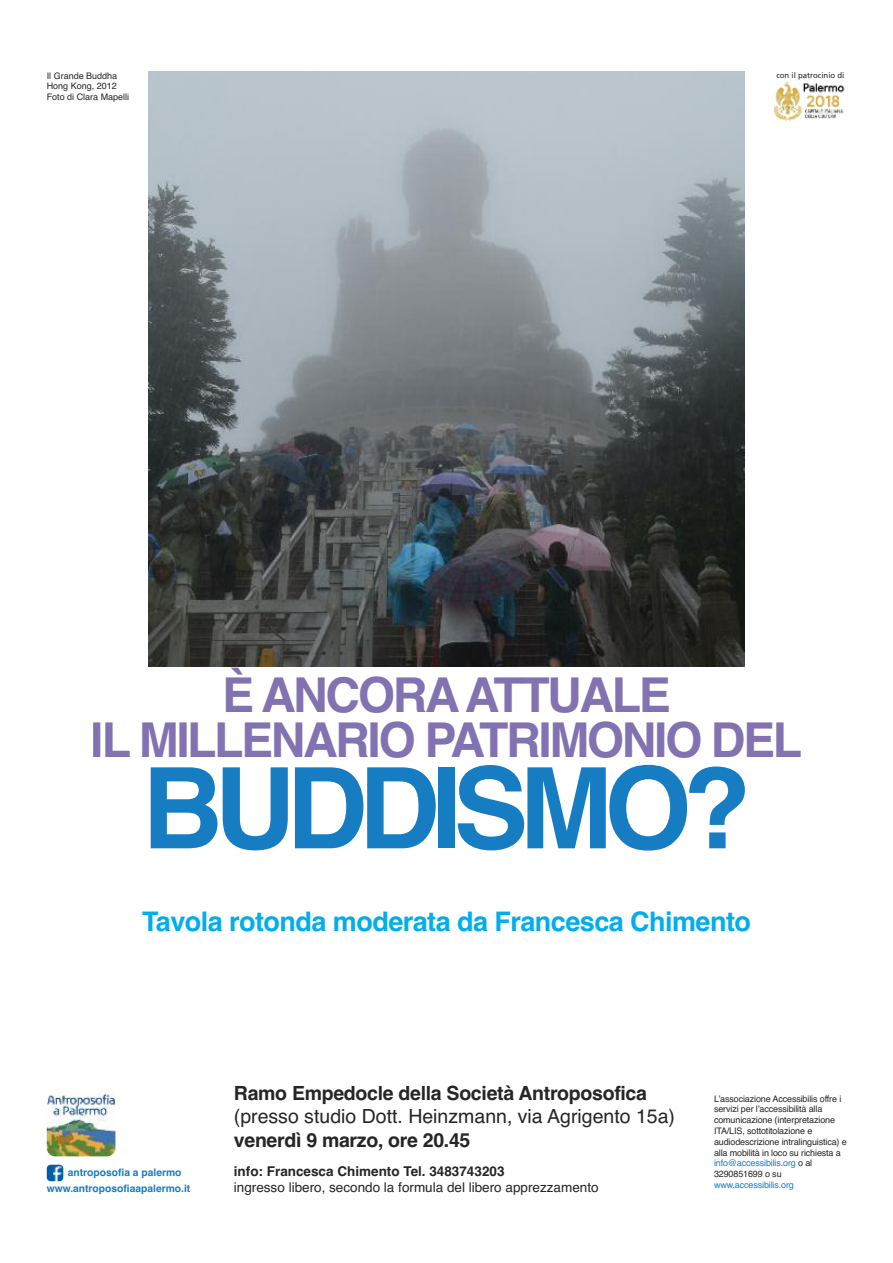
<style>
.page{position:relative;width:893px;height:1263px;background:#fff}
.page>*{position:absolute;margin:0;border:0;box-sizing:border-box;transform-origin:0 0}
.t1{font:700 112.5px "Helvetica";letter-spacing:-.08em;color:#177dc3}
.t2{font:700 48px/45px "Helvetica";letter-spacing:-.05em;color:#8372b1;text-align:center}
.t3{font:700 27px "Helvetica";letter-spacing:-.02em;color:#00aded}
.t4{font:700 19.5px "Helvetica";letter-spacing:-.015em;color:#272526}
.t5{font:19.5px "Helvetica";color:#272526}
.t6{font:13.5px "Helvetica";color:#272526}
.t7{font:700 13.5px "Helvetica";color:#272526}
.t8{font:700 10.35px "Helvetica";color:#177dc3}
.t9{font:700 10.2px "Helvetica";color:#177dc3}
.t10{font:9px/10.8px "Helvetica";letter-spacing:-.015em;color:#272526}
.t11{font:9px "Helvetica";letter-spacing:-.015em;color:#177dc3}
.t12{font:7.8px "Frutiger";color:#272526}
.s1{color:#177dc3}
</style>
<div class="page">
<img style="left:149px;top:72px;width:595px;height:595px">
<img style="left:47px;top:1165px;width:16px;height:16px;border-radius:4px">
<img style="left:773px;top:81px;width:72px;height:41px">
<img style="left:47px;top:1088px;width:68px;height:68px;border-radius:9px">
<p class="t10" style="left:47px;top:70px;width:84px">Il Grande Buddha<br>Hong Kong, 2012<br>Foto di Clara Mapelli</p>
<p class="t12" style="left:776px;top:72px;width:70px">con il patrocinio di</p>
<h2 class="t2" style="left:91px;top:673px;width:713px">È ANCORAATTUALE<br>IL MILLENARIO PATRIMONIO DEL</h2>
<h1 class="t1" style="left:142px;top:744px;width:611px">BUDDISMO?</h1>
<h3 class="t3" style="left:142px;top:905px;width:610px">Tavola rotonda moderata da Francesca Chimento</h3>
<p class="t8" style="left:68px;top:1166px;width:115px">antroposofia a palermo</p>
<p class="t9" style="left:47px;top:1183px;width:145px">www.antroposofiaapalermo.it</p>
<h3 class="t4" style="left:234px;top:1082px;width:415px">Ramo Empedocle della Società Antroposofica</h3>
<h3 class="t5" style="left:234px;top:1105px;width:443px">(presso studio Dott. Heinzmann, via Agrigento 15a)</h3>
<h3 class="t4" style="left:234px;top:1128px;width:238px">venerdì 9 marzo, ore 20.45</h3>
<h3 class="t7" style="left:234px;top:1163px;width:272px">info: Francesca Chimento Tel. 3483743203</h3>
<h3 class="t6" style="left:234px;top:1179px;width:366px">ingresso libero, secondo la formula del libero apprezzamento</h3>
<p class="t10" style="left:714px;top:1093px;width:134px">L’associazione Accessibilis offre i servizi per l’accessibilità alla comunicazione (interpretazione<br>ITA/LIS, sottotitolazione e audiodescrizione intralinguistica) e alla mobilità in loco su richiesta a <span class="s1">info@accessibilis.org</span> o al<br>3290851699 o su</p>
<p class="t11" style="left:714px;top:1180px;width:81px">www.accessibilis.org</p>
</div>
